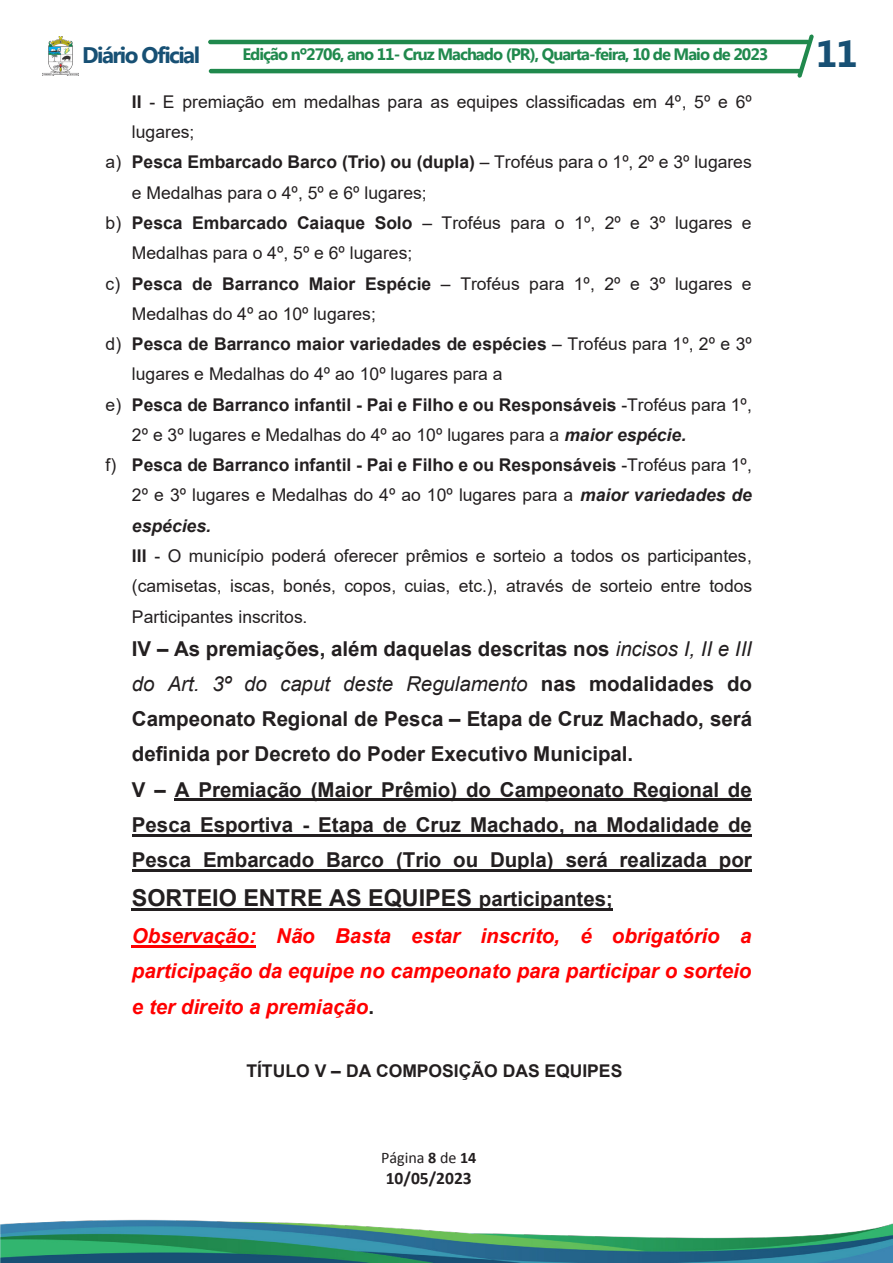
<style>
.page{position:relative;width:893px;height:1263px;background:#fff}
.page>*{position:absolute;margin:0;border:0;box-sizing:border-box;transform-origin:0 0}
.t1{font:700 37.5px "Myanmar Text";color:#175074}
.t2{font:700 23.25px "Arial";color:#231f20}
.t3{font:700 22.5px "Myanmar Text";letter-spacing:-.07em;color:#175074}
.t4{font:700 20.55px/35.2px "Arial";color:#231f20}
.t5{font:italic 700 20.55px/35.1px "Arial";color:#f00;text-align:justify}
.t6{font:17.55px "Arial";color:#231f20}
.t7{font:700 17.55px "Arial";color:#231f20}
.t8{font:700 17.55px "Calibri";color:#231f20}
.t9{font:italic 700 17.55px "Arial";color:#231f20}
.t10{font:700 16.5px "Myanmar Text";letter-spacing:-.06em;color:#20894d}
.t11{font:16.2px "Calibri";color:#231f20}
.s1{font-weight:700}
.s2{font-weight:400}
.s3{font-weight:700;font-style:italic}
.s4{font-weight:400;font-style:italic}
.s5{font-size:20.55px}
.s6{font-style:normal;color:#231f20}
</style>
<div class="page">
<hr style="left:208px;top:40px;width:602px;height:4px;background:#20894d;border-radius:2px">
<hr style="left:209px;top:69px;width:593px;height:4px;background:#20894d;border-radius:2px">
<img style="left:43px;top:37px;width:36px;height:38px">
<svg style="left:797px;top:34px;width:17px;height:44px"></svg>
<img style="left:0;top:1219px;width:893px;height:44px">
<hr style="left:175px;top:799px;width:577px;height:2px;background:#231f20">
<hr style="left:132px;top:834px;width:620px;height:2px;background:#231f20">
<hr style="left:132px;top:869px;width:620px;height:2px;background:#231f20">
<hr style="left:132px;top:908px;width:481px;height:2px;background:#231f20">
<hr style="left:132px;top:945px;width:124px;height:2px;background:#f00">
<p class="t3" style="left:82px;top:42px;width:119px">Diário Oficial</p>
<p class="t10" style="left:242px;top:45px;width:527px">Edição nº2706, ano 11- Cruz Machado (PR), Quarta-feira, 10 de Maio de 2023</p>
<p class="t1" style="left:816px;top:32px;width:43px">11</p>
<p class="t6" style="left:132px;top:90px;width:622px"><span class="s1">II</span> - E premiação em medalhas para as equipes classificadas em 4º, 5º e 6º</p>
<p class="t6" style="left:132px;top:120px;width:64px">lugares;</p>
<p class="t7" style="left:106px;top:150px;width:648px"><span class="s2">a)</span> Pesca Embarcado Barco (Trio) ou (dupla) <span class="s2">– Troféus para o 1º, 2º e 3º lugares</span></p>
<p class="t6" style="left:132px;top:180px;width:296px">e Medalhas para o 4º, 5º e 6º lugares;</p>
<p class="t6" style="left:106px;top:211px;width:647px">b) <span class="s1">Pesca Embarcado Caiaque Solo</span> – Troféus para o 1º, 2º e 3º lugares e</p>
<p class="t6" style="left:132px;top:241px;width:282px">Medalhas para o 4º, 5º e 6º lugares;</p>
<p class="t6" style="left:106px;top:271px;width:648px">c) <span class="s1">Pesca de Barranco Maior Espécie</span> – Troféus para 1º, 2º e 3º lugares e</p>
<p class="t6" style="left:132px;top:301px;width:246px">Medalhas do 4º ao 10º lugares;</p>
<p class="t7" style="left:106px;top:332px;width:648px"><span class="s2">d)</span> Pesca de Barranco maior variedades de espécies <span class="s2">– Troféus para 1º, 2º e 3º</span></p>
<p class="t6" style="left:132px;top:362px;width:372px">lugares e Medalhas do 4º ao 10º lugares para a</p>
<p class="t7" style="left:106px;top:392px;width:648px"><span class="s2">e)</span> Pesca de Barranco infantil - Pai e Filho e ou Responsáveis <span class="s2">-Troféus para 1º,</span></p>
<p class="t6" style="left:132px;top:423px;width:556px">2º e 3º lugares e Medalhas do 4º ao 10º lugares para a <span class="s3">maior espécie.</span></p>
<p class="t7" style="left:106px;top:453px;width:648px"><span class="s2">f)</span> Pesca de Barranco infantil - Pai e Filho e ou Responsáveis <span class="s2">-Troféus para 1º,</span></p>
<p class="t6" style="left:132px;top:483px;width:621px">2º e 3º lugares e Medalhas do 4º ao 10º lugares para a <span class="s3">maior variedades de</span></p>
<p class="t9" style="left:132px;top:514px;width:81px">espécies.</p>
<p class="t6" style="left:132px;top:544px;width:622px"><span class="s1">III</span> - O município poderá oferecer prêmios e sorteio a todos os participantes,</p>
<p class="t6" style="left:132px;top:574px;width:622px">(camisetas, iscas, bonés, copos, cuias, etc.), através de sorteio entre todos</p>
<p class="t6" style="left:132px;top:604px;width:177px">Participantes inscritos.</p>
<p class="t4" style="left:132px;top:631px;width:622px">IV – As premiações, além daquelas descritas nos <span class="s4">incisos I, II e III do Art. 3º do caput deste Regulamento</span> nas modalidades do Campeonato Regional de Pesca – Etapa de Cruz Machado, será definida por Decreto do Poder Executivo Municipal.<br>V – A Premiação (Maior Prêmio) do Campeonato Regional de Pesca Esportiva - Etapa de Cruz Machado, na Modalidade de Pesca Embarcado Barco (Trio ou Dupla) será realizada por</p>
<p class="t2" style="left:132px;top:881px;width:483px">SORTEIO ENTRE AS EQUIPES <span class="s5">participantes;</span></p>
<p class="t5" style="left:132px;top:919px;width:621px">Observação: Não Basta estar inscrito, é obrigatório a participação da equipe no campeonato para participar o sorteio e ter direito a premiação<span class="s6">.</span></p>
<p class="t7" style="left:246px;top:1058px;width:377px">TÍTULO V – DA COMPOSIÇÃO DAS EQUIPES</p>
<p class="t11" style="left:381px;top:1147px;width:97px">Página <span class="s1">8</span> de <span class="s1">14</span></p>
<p class="t8" style="left:386px;top:1167px;width:88px">10/05/2023</p>
</div>
